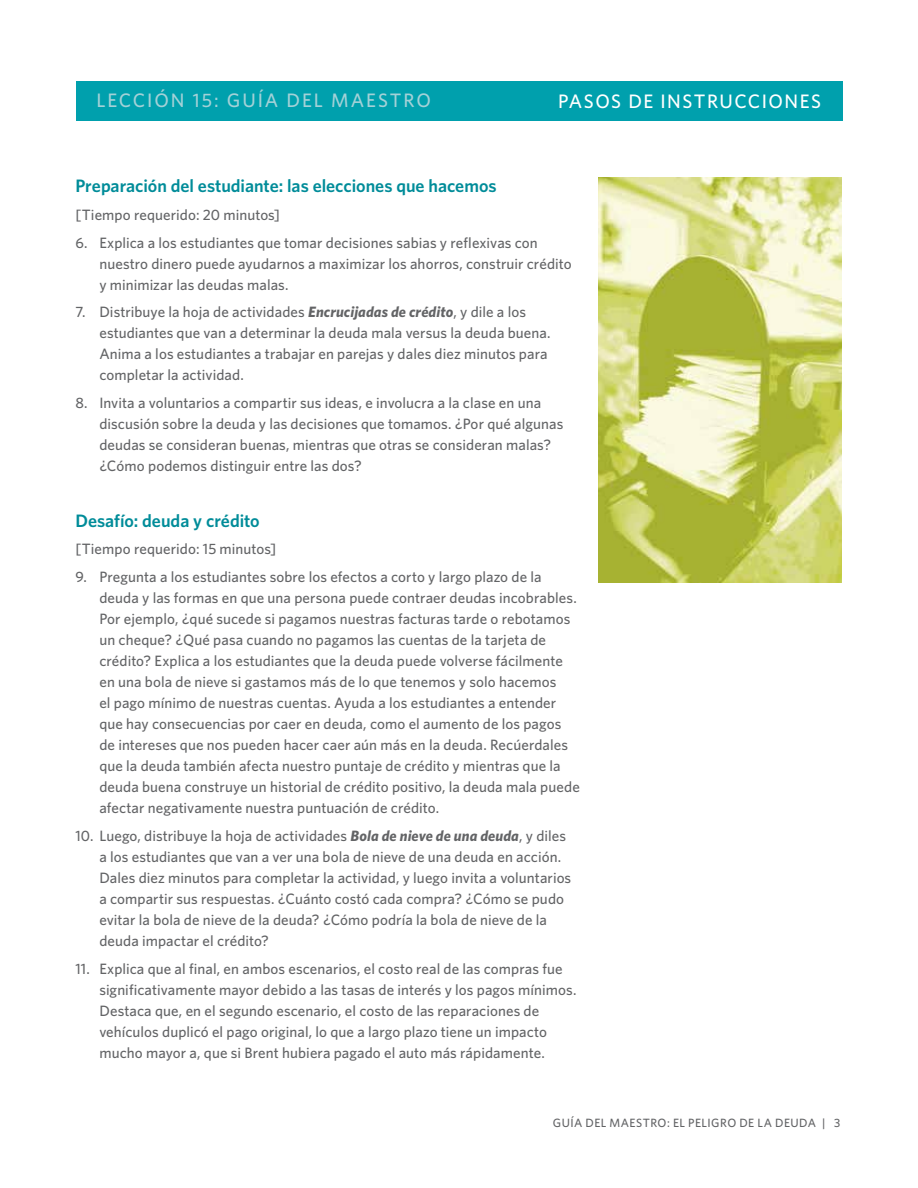
<style>
.page{position:relative;width:918px;height:1188px;background:#fff}
.page>*{position:absolute;margin:0;border:0;box-sizing:border-box;transform-origin:0 0}
.t1{font:500 19.5px "Whitney";letter-spacing:.1em;color:#a3d1d7}
.t2{font:500 19.5px "Whitney";letter-spacing:.075em;color:#fff}
.t3{font:600 18px "Whitney";color:#008c99}
.t4{font:500 15px/21px "Whitney";letter-spacing:.005em;color:#636466}
.t5{font:500 12px "Whitney";letter-spacing:.04em;color:#636466}
.s1{font-weight:700;font-style:italic}
</style>
<div class="page">
<img style="left:598px;top:178px;width:244px;height:405px">
<div style="left:76px;top:81px;width:766px;height:40px;background:#00a0ad"></div>
<h1 class="t1" style="left:97px;top:88px;width:336px">LECCIÓN 15: GUÍA DEL MAESTRO</h1>
<h1 class="t2" style="left:558px;top:88px;width:265px">PASOS DE INSTRUCCIONES</h1>
<p class="t3" style="left:75px;top:174px;width:423px">Preparación del estudiante: las elecciones que hacemos</p>
<p class="t4" style="left:75px;top:204px;width:206px">[Tiempo requerido: 20 minutos]</p>
<p class="t4" style="left:99px;top:232px;width:474px;text-indent:-24px">6. Explica a los estudiantes que tomar decisiones sabias y reflexivas con nuestro dinero puede ayudarnos a maximizar los ahorros, construir crédito y minimizar las deudas malas.</p>
<p class="t4" style="left:99px;top:302px;width:453px;text-indent:-24px">7. Distribuye la hoja de actividades <span class="s1">Encrucijadas de crédito</span>, y dile a los estudiantes que van a determinar la deuda mala versus la deuda buena.<br>Anima a los estudiantes a trabajar en parejas y dales diez minutos para completar la actividad.</p>
<p class="t4" style="left:99px;top:392px;width:465px;text-indent:-24px">8. Invita a voluntarios a compartir sus ideas, e involucra a la clase en una discusión sobre la deuda y las decisiones que tomamos. ¿Por qué algunas deudas se consideran buenas, mientras que otras se consideran malas? ¿Cómo podemos distinguir entre las dos?</p>
<p class="t3" style="left:75px;top:509px;width:186px">Desafío: deuda y crédito</p>
<p class="t4" style="left:75px;top:539px;width:202px">[Tiempo requerido: 15 minutos]</p>
<p class="t4" style="left:99px;top:566px;width:482px;text-indent:-24px">9. Pregunta a los estudiantes sobre los efectos a corto y largo plazo de la deuda y las formas en que una persona puede contraer deudas incobrables.<br>Por ejemplo, ¿qué sucede si pagamos nuestras facturas tarde o rebotamos un cheque? ¿Qué pasa cuando no pagamos las cuentas de la tarjeta de crédito? Explica a los estudiantes que la deuda puede volverse fácilmente en una bola de nieve si gastamos más de lo que tenemos y solo hacemos<br>el pago mínimo de nuestras cuentas. Ayuda a los estudiantes a entender que hay consecuencias por caer en deuda, como el aumento de los pagos de intereses que nos pueden hacer caer aún más en la deuda. Recúerdales que la deuda también afecta nuestro puntaje de crédito y mientras que la deuda buena construye un historial de crédito positivo, la deuda mala puede afectar negativamente nuestra puntuación de crédito.</p>
<p class="t4" style="left:99px;top:825px;width:473px;text-indent:-24px">10. Luego, distribuye la hoja de actividades <span class="s1">Bola de nieve de una deuda</span>, y diles a los estudiantes que van a ver una bola de nieve de una deuda en acción.<br>Dales diez minutos para completar la actividad, y luego invita a voluntarios a compartir sus respuestas. ¿Cuánto costó cada compra? ¿Cómo se pudo evitar la bola de nieve de la deuda? ¿Cómo podría la bola de nieve de la deuda impactar el crédito?</p>
<p class="t4" style="left:99px;top:958px;width:479px;text-indent:-24px">11. Explica que al final, en ambos escenarios, el costo real de las compras fue significativamente mayor debido a las tasas de interés y los pagos mínimos.<br>Destaca que, en el segundo escenario, el costo de las reparaciones de vehículos duplicó el pago original, lo que a largo plazo tiene un impacto mucho mayor a, que si Brent hubiera pagado el auto más rápidamente.</p>
<p class="t5" style="left:553px;top:1115px;width:289px">GUÍA DEL MAESTRO: EL PELIGRO DE LA DEUDA | 3</p>
</div>
